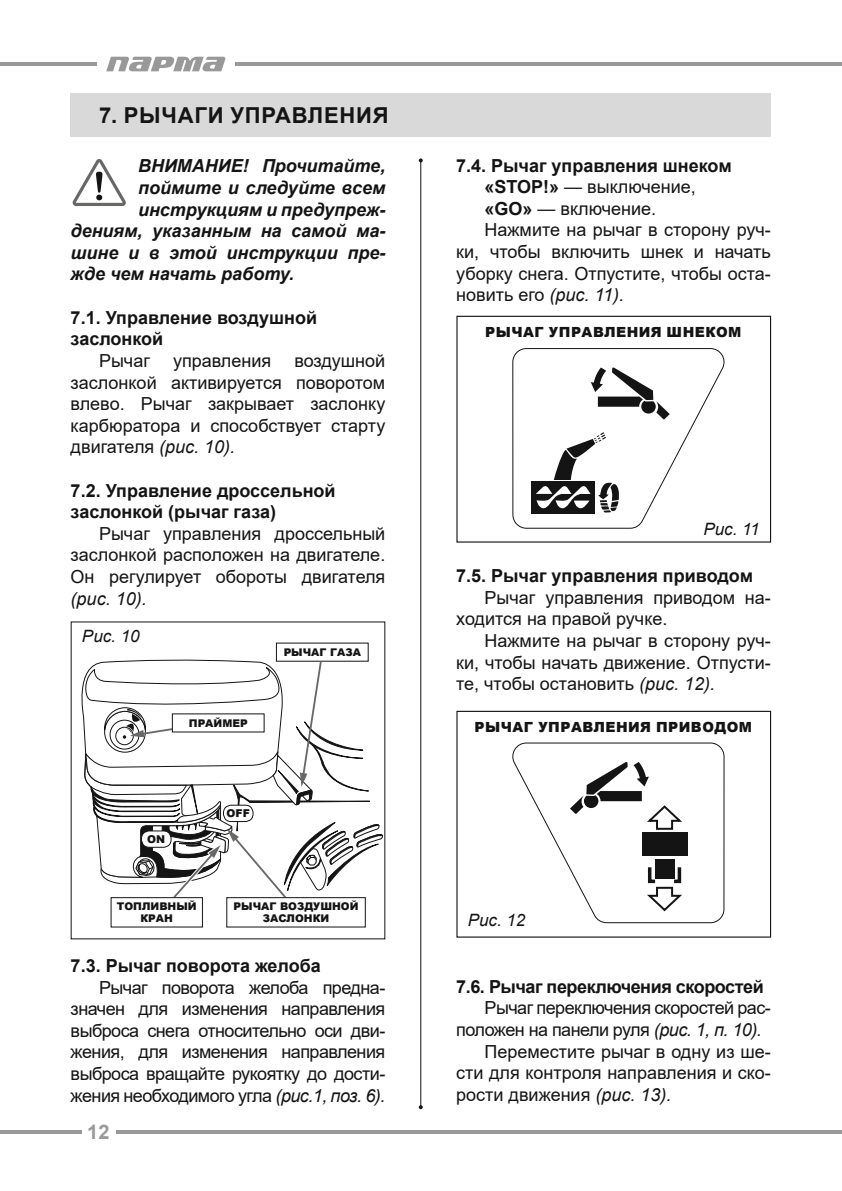
<style>
.page{position:relative;width:842px;height:1191px;background:#fff}
.page>*{position:absolute;margin:0;border:0;box-sizing:border-box;transform-origin:0 0}
.t1{font:700 22px "Arial";letter-spacing:.035em;color:#131413}
.t2{font:700 20px "Arial";color:#999}
.t3{font:18px/21.6px "Arial";color:#131413;text-align:justify}
.t4{font:700 18px/21.6px "Arial";color:#131413}
.t5{font:italic 700 18px "Arial";color:#131413}
.t6{font:18px "Arial";letter-spacing:-.03em;color:#131413}
.t7{font:700 18px "Arial";letter-spacing:-.025em;color:#131413}
.t8{font:italic 18px "Arial";color:#131413}
.t9{font:italic 17px "Arial";color:#131413}
.t10{font:900 14px "Arial";letter-spacing:.035em;color:#131413}
.t11{font:900 10.8px "Arial";color:#131413}
.t12{font:900 10.6px/12.8px "Arial";color:#131413;text-align:center}
.s1{font-style:italic}
.s2{font-weight:700}
</style>
<div class="page">
<hr style="left:235px;top:62px;width:607px;height:4px;background:#999">
<hr style="left:116px;top:1130px;width:726px;height:4px;background:#999">
<hr style="left:0;top:62px;width:96px;height:4px;background:#999">
<hr style="left:0;top:1130px;width:81px;height:4px;background:#999">
<svg style="left:106px;top:57px;width:120px;height:14px"></svg>
<svg style="left:73px;top:159px;width:53px;height:47px"></svg>
<div style="left:71px;top:94px;width:700px;height:43px;background:#d9d9d9"></div>
<hr style="left:420px;top:160px;width:1px;height:947px;background:#131413">
<svg style="left:419px;top:158px;width:4px;height:4px"></svg>
<svg style="left:419px;top:1105px;width:4px;height:4px"></svg>
<svg style="left:81px;top:650px;width:302px;height:278px"></svg>
<div style="left:223px;top:805px;width:30px;height:16px;background:#fff;border-radius:8px"></div>
<div style="left:223px;top:805px;width:30px;height:17px;border:1px solid #131413;border-radius:8px"></div>
<div style="left:142px;top:831px;width:29px;height:16px;background:#fff;border-radius:8px"></div>
<div style="left:141px;top:830px;width:30px;height:17px;border:1px solid #131413;border-radius:8px"></div>
<div style="left:276px;top:643px;width:92px;height:18px;background:#fff"></div>
<div style="left:111px;top:897px;width:91px;height:30px;background:#fff"></div>
<div style="left:111px;top:897px;width:92px;height:30px;border:1px solid #131413"></div>
<div style="left:227px;top:897px;width:138px;height:30px;background:#fff"></div>
<div style="left:226px;top:897px;width:140px;height:30px;border:1px solid #131413"></div>
<div style="left:172px;top:714px;width:92px;height:18px;background:#fff"></div>
<div style="left:456px;top:711px;width:315px;height:226px;border:1px solid #131413"></div>
<svg style="left:512px;top:742px;width:212px;height:181px"></svg>
<div style="left:456px;top:316px;width:315px;height:226px;border:1px solid #131413"></div>
<svg style="left:512px;top:348px;width:212px;height:180px"></svg>
<p class="t1" style="left:99px;top:100px;width:291px">7. РЫЧАГИ УПРАВЛЕНИЯ</p>
<p class="t5" style="left:138px;top:154px;width:249px">ВНИМАНИЕ! Прочитайте,</p>
<p class="t5" style="left:138px;top:176px;width:249px">поймите и следуйте всем</p>
<p class="t5" style="left:138px;top:197px;width:249px">инструкциям и предупреж-</p>
<p class="t5" style="left:71px;top:219px;width:316px">дениям, указанным на самой ма-</p>
<p class="t5" style="left:71px;top:240px;width:316px">шине и в этой инструкции пре-</p>
<p class="t5" style="left:71px;top:262px;width:225px">жде чем начать работу.</p>
<p class="t4" style="left:71px;top:307px;width:248px">7.1. Управление воздушной заслонкой</p>
<p class="t3" style="left:99px;top:350px;width:52px">Рычаг</p>
<p class="t3" style="left:173px;top:350px;width:100px">управления</p>
<p class="t3" style="left:71px;top:350px;width:316px;text-indent:224px">воздушной заслонкой активируется поворотом влево. Рычаг закрывает заслонку карбюратора и способствует старту двигателя <span class="s1">(рис. 10).</span></p>
<p class="t4" style="left:71px;top:479px;width:267px">7.2. Управление дроссельной заслонкой (рычаг газа)</p>
<p class="t3" style="left:71px;top:522px;width:316px;text-indent:28px">Рычаг управления дроссельный заслонкой расположен на двигателе.<br>Он регулирует обороты двигателя</p>
<p class="t8" style="left:71px;top:586px;width:78px">(рис. 10).</p>
<p class="t9" style="left:82px;top:625px;width:59px">Рис. 10</p>
<p class="t12" style="left:284px;top:645px;width:79px">РЫЧАГ ГАЗА</p>
<p class="t4" style="left:456px;top:155px;width:277px">7.4. Рычаг управления шнеком</p>
<p class="t3" style="left:485px;top:176px;width:213px"><span class="s2">«STOP!»</span> — выключение,</p>
<p class="t3" style="left:485px;top:197px;width:173px"><span class="s2">«GO»</span> — включение.</p>
<p class="t3" style="left:485px;top:219px;width:288px">Нажмите на рычаг в сторону руч-</p>
<p class="t3" style="left:456px;top:241px;width:316px">ки, чтобы включить шнек и начать</p>
<p class="t3" style="left:456px;top:262px;width:316px">уборку снега. Отпустите, чтобы оста-</p>
<p class="t3" style="left:456px;top:284px;width:170px">новить его <span class="s1">(рис. 11).</span></p>
<p class="t10" style="left:485px;top:322px;width:258px">РЫЧАГ УПРАВЛЕНИЯ ШНЕКОМ</p>
<p class="t9" style="left:703px;top:518px;width:58px">Рис. 11</p>
<p class="t4" style="left:456px;top:565px;width:298px">7.5. Рычаг управления приводом</p>
<p class="t3" style="left:456px;top:586px;width:316px;text-indent:28px">Рычаг управления приводом на&shy;ходится на правой ручке.</p>
<p class="t3" style="left:456px;top:629px;width:316px;text-indent:28px">Нажмите на рычаг в сторону руч&shy;ки, чтобы начать движение. Отпусти&shy;те, чтобы остановить <span class="s1">(рис. 12).</span></p>
<p class="t12" style="left:189px;top:716px;width:60px">ПРАЙМЕР</p>
<p class="t10" style="left:474px;top:717px;width:279px">РЫЧАГ УПРАВЛЕНИЯ ПРИВОДОМ</p>
<p class="t11" style="left:147px;top:831px;width:19px">ON</p>
<p class="t11" style="left:227px;top:805px;width:25px">OFF</p>
<p class="t12" style="left:117px;top:899px;width:81px">ТОПЛИВНЫЙ<br>КРАН</p>
<p class="t12" style="left:234px;top:899px;width:126px">РЫЧАГ ВОЗДУШНОЙ<br>ЗАСЛОНКИ</p>
<p class="t4" style="left:71px;top:955px;width:252px">7.3. Рычаг поворота желоба</p>
<p class="t3" style="left:71px;top:976px;width:316px;text-indent:28px">Рычаг поворота желоба предна&shy;значен для изменения направления выброса снега относительно оси дви&shy;жения, для изменения направления выброса вращайте рукоятку до дости&shy;жения необходимого угла <span class="s1">(рис.1, поз. 6).</span></p>
<p class="t2" style="left:87px;top:1118px;width:24px">12</p>
<p class="t9" style="left:468px;top:909px;width:59px">Рис. 12</p>
<p class="t7" style="left:456px;top:973px;width:309px">7.6. Рычаг переключения скоростей</p>
<p class="t6" style="left:485px;top:995px;width:288px">Рычаг переключения скоростей рас-</p>
<p class="t6" style="left:456px;top:1017px;width:307px">положен на панели руля <span class="s1">(рис. 1, п. 10).</span></p>
<p class="t3" style="left:485px;top:1040px;width:288px">Переместите рычаг в одну из ше-</p>
<p class="t3" style="left:456px;top:1061px;width:316px">сти для контроля направления и ско-</p>
<p class="t3" style="left:456px;top:1083px;width:217px">рости движения <span class="s1">(рис. 13).</span></p>
</div>
